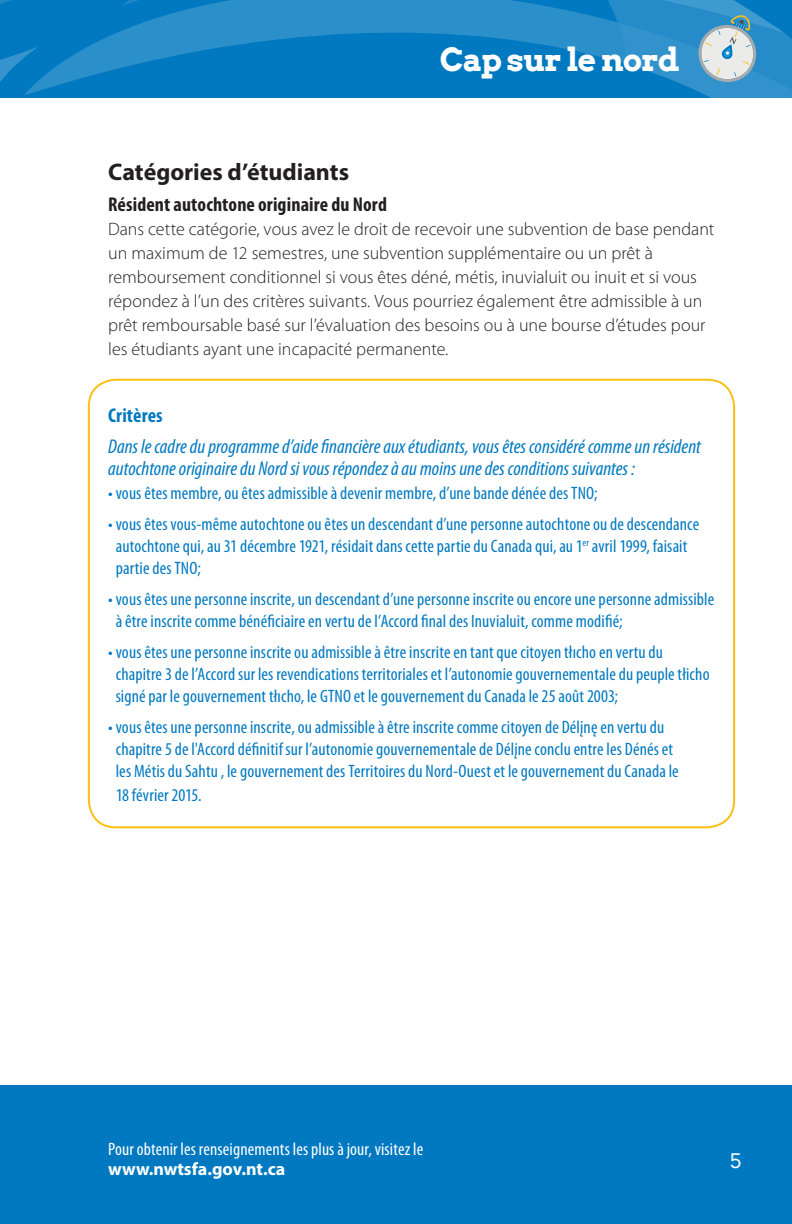
<style>
.page{position:relative;width:792px;height:1224px;background:#fff}
.page>*{position:absolute;margin:0;border:0;box-sizing:border-box;transform-origin:0 0}
.t1{font:700 32px "Arvo";letter-spacing:-.03em;color:#fff}
.t2{font:700 24px "Myriad Pro";color:#231f20}
.t3{font:italic condensed 20px/22px "Myriad Pro";color:#0079c0}
.t4{font:700 condensed 20px "Myriad Pro";letter-spacing:.005em;color:#231f20}
.t5{font:700 condensed 20px "Myriad Pro";letter-spacing:.005em;color:#0079c0}
.t6{font:20px "Arvo";color:#fff}
.t7{font:condensed 18px/22px "Myriad Pro";letter-spacing:.005em;color:#0079c0}
.t8{font:300 18px/24px "Myriad Pro";color:#231f20}
.t9{font:condensed 18px "Myriad Pro";letter-spacing:.005em;color:#fff}
.t10{font:700 18px "Myriad Pro";color:#fff}
</style>
<div class="page">
<div style="left:0;top:1086px;width:792px;height:138px;background:#0079c0"></div>
<svg style="left:0;top:0;width:792px;height:98px;background:#1985c5"></svg>
<div style="left:88px;top:379px;width:647px;height:449px;border:2px solid #fdbe15;border-radius:27px"></div>
<h1 class="t1" style="left:440px;top:41px;width:241px">Cap sur le nord</h1>
<h2 class="t2" style="left:108px;top:156px;width:242px">Catégories d’étudiants</h2>
<p class="t4" style="left:108px;top:192px;width:280px">Résident autochtone originaire du Nord</p>
<p class="t8" style="left:108px;top:217px;width:608px">Dans cette catégorie, vous avez le droit de recevoir une subvention de base pendant un maximum de 12 semestres, une subvention supplémentaire ou un prêt à remboursement conditionnel si vous êtes déné, métis, inuvialuit ou inuit et si vous répondez à l’un des critères suivants. Vous pourriez également être admissible à un prêt remboursable basé sur l’évaluation des besoins ou à une bourse d’études pour les étudiants ayant une incapacité permanente.</p>
<p class="t5" style="left:108px;top:403px;width:56px">Critères</p>
<p class="t3" style="left:108px;top:435px;width:594px">Dans le cadre du programme d’aide financière aux étudiants, vous êtes considéré comme un résident autochtone originaire du Nord si vous répondez à au moins une des conditions suivantes :</p>
<p class="t7" style="left:108px;top:482px;width:491px">• vous êtes membre, ou êtes admissible à devenir membre, d’une bande dénée des TNO;</p>
<p class="t7" style="left:116px;top:513px;width:585px;text-indent:-7px">• vous êtes vous-même autochtone ou êtes un descendant d’une personne autochtone ou de descendance autochtone qui, au 31 décembre 1921, résidait dans cette partie du Canada qui, au 1<sup>er</sup> avril 1999, faisait partie des TNO;</p>
<p class="t7" style="left:116px;top:588px;width:600px;text-indent:-7px">• vous êtes une personne inscrite, un descendant d’une personne inscrite ou encore une personne admissible à être inscrite comme bénéficiaire en vertu de l’Accord final des Inuvialuit, comme modifié;</p>
<p class="t7" style="left:116px;top:641px;width:595px;text-indent:-7px">• vous êtes une personne inscrite ou admissible à être inscrite en tant que citoyen tłıcho en vertu du chapitre 3 de l’Accord sur les revendications territoriales et l’autonomie gouvernementale du peuple tłicho signé par le gouvernement tłıcho, le GTNO et le gouvernement du Canada le 25 août 2003;</p>
<p class="t7" style="left:116px;top:716px;width:565px;text-indent:-7px">• vous êtes une personne inscrite, ou admissible à être inscrite comme citoyen de Délįnę en vertu du chapitre 5 de l'Accord définitif sur l’autonomie gouvernementale de Délįne conclu entre les Dénés et les Métis du Sahtu , le gouvernement des Territoires du Nord-Ouest et le gouvernement du Canada le</p>
<p class="t7" style="left:116px;top:784px;width:88px">18 février 2015.</p>
<p class="t9" style="left:108px;top:1138px;width:317px">Pour obtenir les renseignements les plus à jour, visitez le</p>
<p class="t10" style="left:108px;top:1157px;width:179px">www.nwtsfa.gov.nt.ca</p>
<p class="t6" style="left:730px;top:1149px;width:13px">5</p>
</div>
